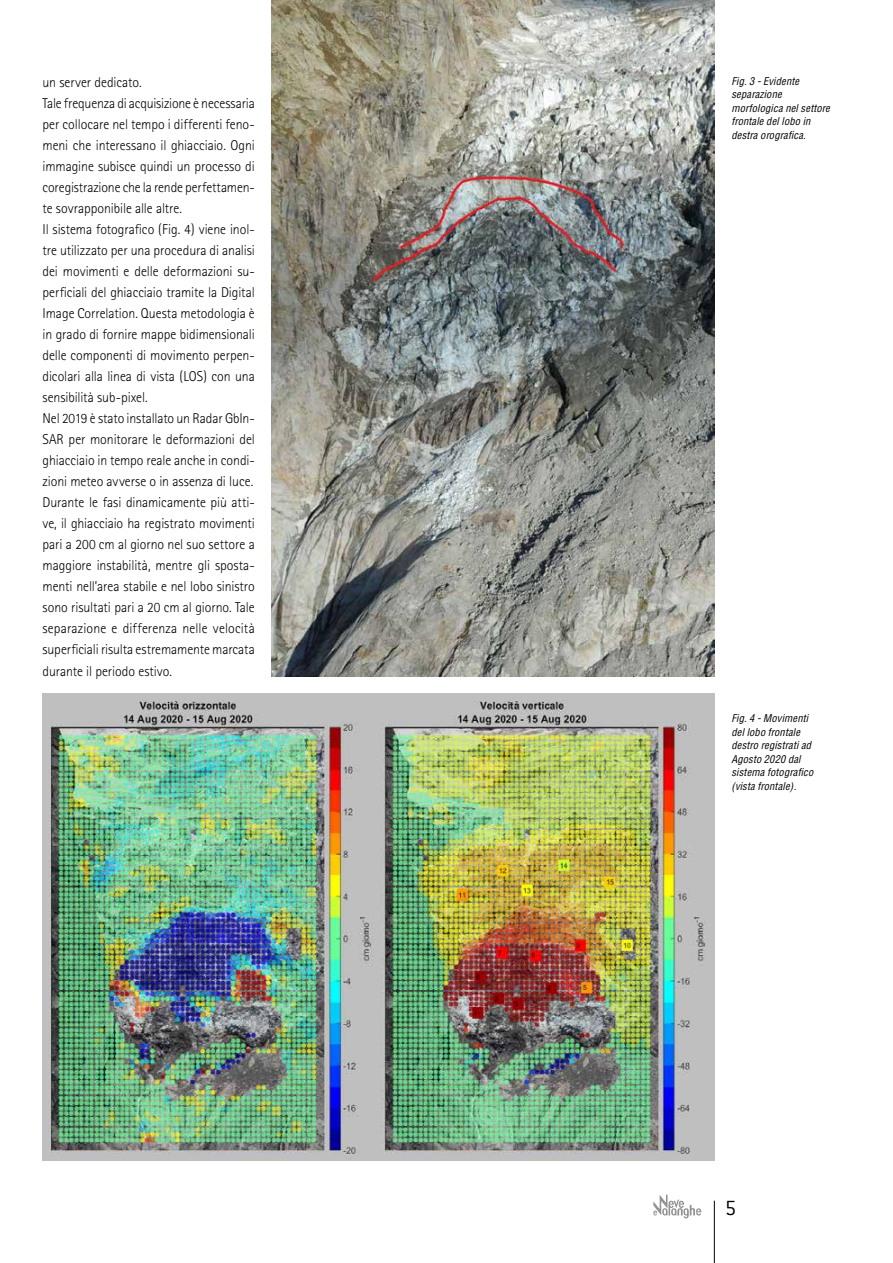
<style>
.page{position:relative;width:893px;height:1263px;background:#fff}
.page>*{position:absolute;margin:0;border:0;box-sizing:border-box;transform-origin:0 0}
.t1{font:300 22.5px "Conduit ITC";color:#000}
.t2{font:300 21px "Conduit ITC";letter-spacing:-.015em;color:#c6c6c6}
.t3{font:300 14.25px/21px "Rotis Sans Serif";letter-spacing:-.005em;color:#000}
.t4{font:italic condensed 10.5px/13.5px "Helvetica";letter-spacing:.015em;color:#000}
</style>
<div class="page">
<img style="left:43px;top:693px;width:672px;height:468px">
<img style="left:272px;top:0;width:443px;height:676px">
<hr style="left:714px;top:1201px;width:1px;height:62px;background:#000">
<svg style="left:653px;top:1194px;width:48px;height:24px"></svg>
<h2 class="t2" style="left:615px;top:47px;width:101px">GLACIOLOGIA</h2>
<p class="t3" style="left:43px;top:72px;width:214px">un server dedicato.<br>Tale frequenza di acquisizione è necessaria per collocare nel tempo i differenti feno&shy;meni che interessano il ghiacciaio. Ogni immagine subisce quindi un processo di coregistrazione che la rende perfettamen&shy;te sovrapponibile alle altre.<br>Il sistema fotografico (Fig. 4) viene inol&shy;tre utilizzato per una procedura di analisi dei movimenti e delle deformazioni su&shy;perficiali del ghiacciaio tramite la Digital Image Correlation. Questa metodologia è in grado di fornire mappe bidimensionali delle componenti di movimento perpen&shy;dicolari alla linea di vista (LOS) con una sensibilità sub-pixel.<br>Nel 2019 è stato installato un Radar GbIn-SAR per monitorare le deformazioni del ghiacciaio in tempo reale anche in condi&shy;zioni meteo avverse o in assenza di luce.<br>Durante le fasi dinamicamente più atti&shy;ve, il ghiacciaio ha registrato movimenti pari a 200 cm al giorno nel suo settore a maggiore instabilità, mentre gli sposta&shy;menti nell’area stabile e nel lobo sinistro sono risultati pari a 20 cm al giorno. Tale separazione e differenza nelle velocità superficiali risulta estremamente marcata durante il periodo estivo.</p>
<p class="t4" style="left:731px;top:74px;width:100px">Fig. 3 - Evidente separazione morfologica nel settore frontale del lobo in destra orografica.</p>
<p class="t4" style="left:731px;top:711px;width:83px">Fig. 4 - Movimenti del lobo frontale destro registrati ad<br>Agosto 2020 dal sistema fotografico (vista frontale).</p>
<h1 class="t1" style="left:725px;top:1195px;width:13px">5</h1>
</div>
